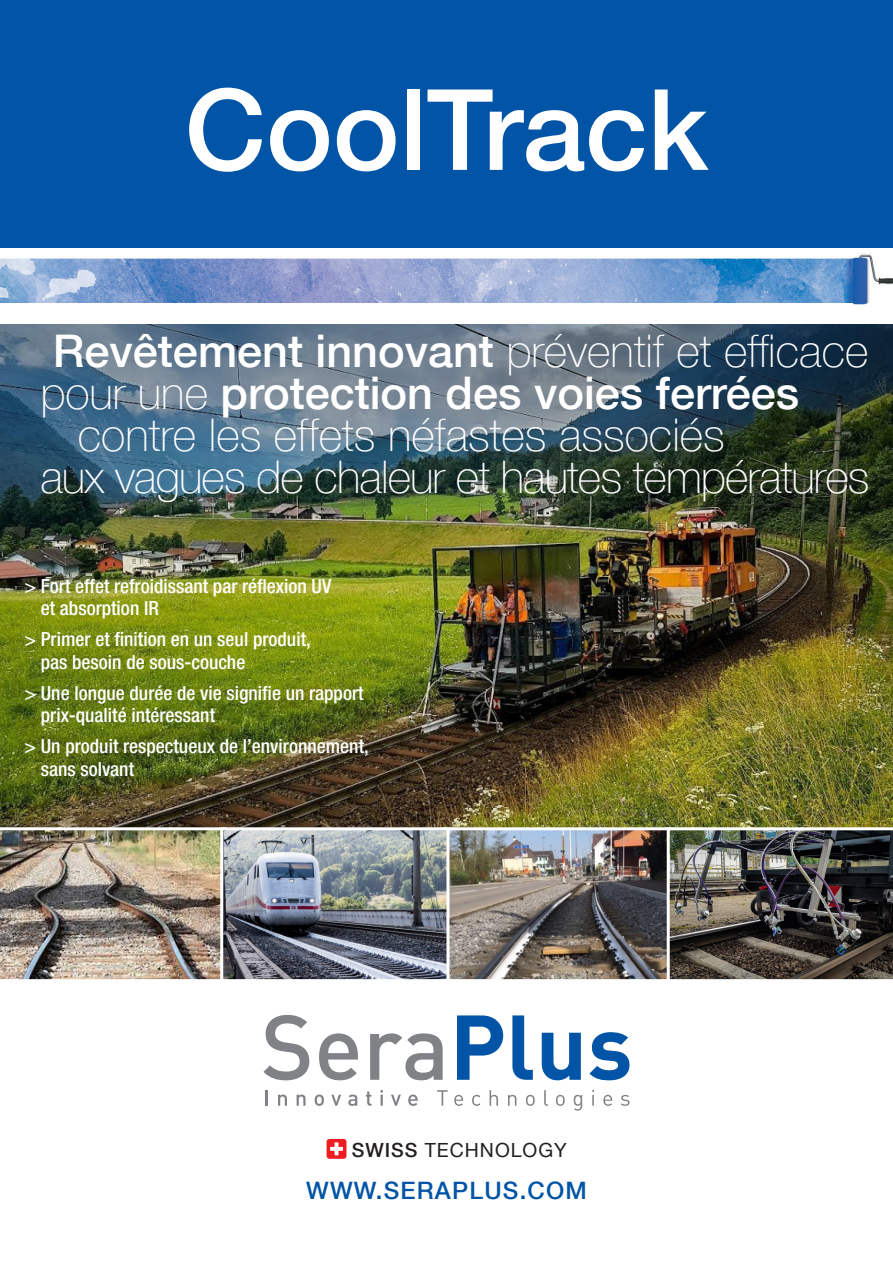
<style>
.page{position:relative;width:893px;height:1263px;background:#fff}
.page>*{position:absolute;margin:0;border:0;box-sizing:border-box;transform-origin:0 0}
.t1{font:500 112.5px "Helvetica Neue LT Com";color:#fff}
.t2{font:100 45px "Helvetica Neue LT Com";color:#fff}
.t3{font:100 45px "Helvetica Neue LT Com";letter-spacing:-.02em;color:#fff}
.t4{font:500 45px "Helvetica Neue LT Com";color:#fff}
.t5{font:500 24px "Helvetica Neue LT Com";letter-spacing:.05em;color:#0154a6}
.t6{font:500 condensed 19.5px/22.5px "Helvetica Neue LT Com";color:#fff}
.t7{font:19.5px "Helvetica Neue LT Com";letter-spacing:.05em;color:#231f20}
.s1{font-weight:500}
.s2{font-weight:100}
</style>
<div class="page">
<img style="left:0;top:324px;width:893px;height:502px">
<div style="left:0;top:0;width:893px;height:248px;background:#0154a6"></div>
<div style="left:327px;top:1139px;width:19px;height:20px;background:#ee1d23;border-radius:3px"></div>
<svg style="left:330px;top:1142px;width:13px;height:13px"></svg>
<svg style="left:263px;top:1015px;width:46px;height:65px"></svg>
<svg style="left:319px;top:1033px;width:39px;height:47px"></svg>
<svg style="left:370px;top:1033px;width:73px;height:47px"></svg>
<svg style="left:457px;top:1015px;width:46px;height:65px"></svg>
<svg style="left:512px;top:1015px;width:21px;height:65px"></svg>
<svg style="left:542px;top:1033px;width:39px;height:47px"></svg>
<svg style="left:589px;top:1032px;width:40px;height:48px"></svg>
<svg style="left:266px;top:1090px;width:2px;height:16px"></svg>
<svg style="left:278px;top:1094px;width:9px;height:12px"></svg>
<svg style="left:297px;top:1094px;width:9px;height:12px"></svg>
<svg style="left:315px;top:1094px;width:9px;height:12px"></svg>
<svg style="left:331px;top:1095px;width:10px;height:11px"></svg>
<svg style="left:348px;top:1094px;width:9px;height:12px"></svg>
<svg style="left:366px;top:1091px;width:6px;height:15px"></svg>
<svg style="left:380px;top:1090px;width:3px;height:16px"></svg>
<svg style="left:391px;top:1095px;width:10px;height:11px"></svg>
<svg style="left:408px;top:1094px;width:10px;height:12px"></svg>
<svg style="left:437px;top:1090px;width:11px;height:16px"></svg>
<svg style="left:454px;top:1095px;width:9px;height:11px"></svg>
<svg style="left:472px;top:1095px;width:8px;height:11px"></svg>
<svg style="left:490px;top:1090px;width:8px;height:16px"></svg>
<svg style="left:508px;top:1095px;width:8px;height:11px"></svg>
<svg style="left:526px;top:1095px;width:9px;height:11px"></svg>
<svg style="left:544px;top:1090px;width:4px;height:16px"></svg>
<svg style="left:556px;top:1095px;width:9px;height:11px"></svg>
<svg style="left:574px;top:1095px;width:8px;height:16px"></svg>
<svg style="left:592px;top:1090px;width:2px;height:16px"></svg>
<svg style="left:603px;top:1095px;width:9px;height:11px"></svg>
<svg style="left:621px;top:1095px;width:8px;height:11px"></svg>
<img style="left:0;top:826px;width:893px;height:154px">
<img style="left:0;top:254px;width:893px;height:51px">
<p class="t1" style="left:185px;top:62px;width:525px">CoolTrack</p>
<p class="t2" style="left:53px;top:325px;width:817px"><span class="s1">Revêtement innovant</span> préventif et efficace</p>
<p class="t4" style="left:40px;top:366px;width:760px"><span class="s2">pour une</span> protection des voies ferrées</p>
<p class="t2" style="left:78px;top:409px;width:648px">contre les effets néfastes associés</p>
<p class="t3" style="left:40px;top:451px;width:831px">aux vagues de chaleur et hautes températures</p>
<p class="t6" style="left:41px;top:574px;width:292px;text-indent:-16px">&gt; Fort effet refroidissant par réflexion UV et absorption IR</p>
<p class="t6" style="left:41px;top:628px;width:271px;text-indent:-16px">&gt; Primer et finition en un seul produit, pas besoin de sous-couche</p>
<p class="t6" style="left:41px;top:681px;width:324px;text-indent:-16px">&gt; Une longue durée de vie signifie un rapport prix-qualité intéressant</p>
<p class="t6" style="left:41px;top:735px;width:329px;text-indent:-16px">&gt; Un produit respectueux de l’environnement, sans solvant</p>
<p class="t7" style="left:352px;top:1138px;width:217px"><span class="s1">SWISS</span> TECHNOLOGY</p>
<p class="t5" style="left:306px;top:1176px;width:282px">WWW.SERAPLUS.COM</p>
</div>
